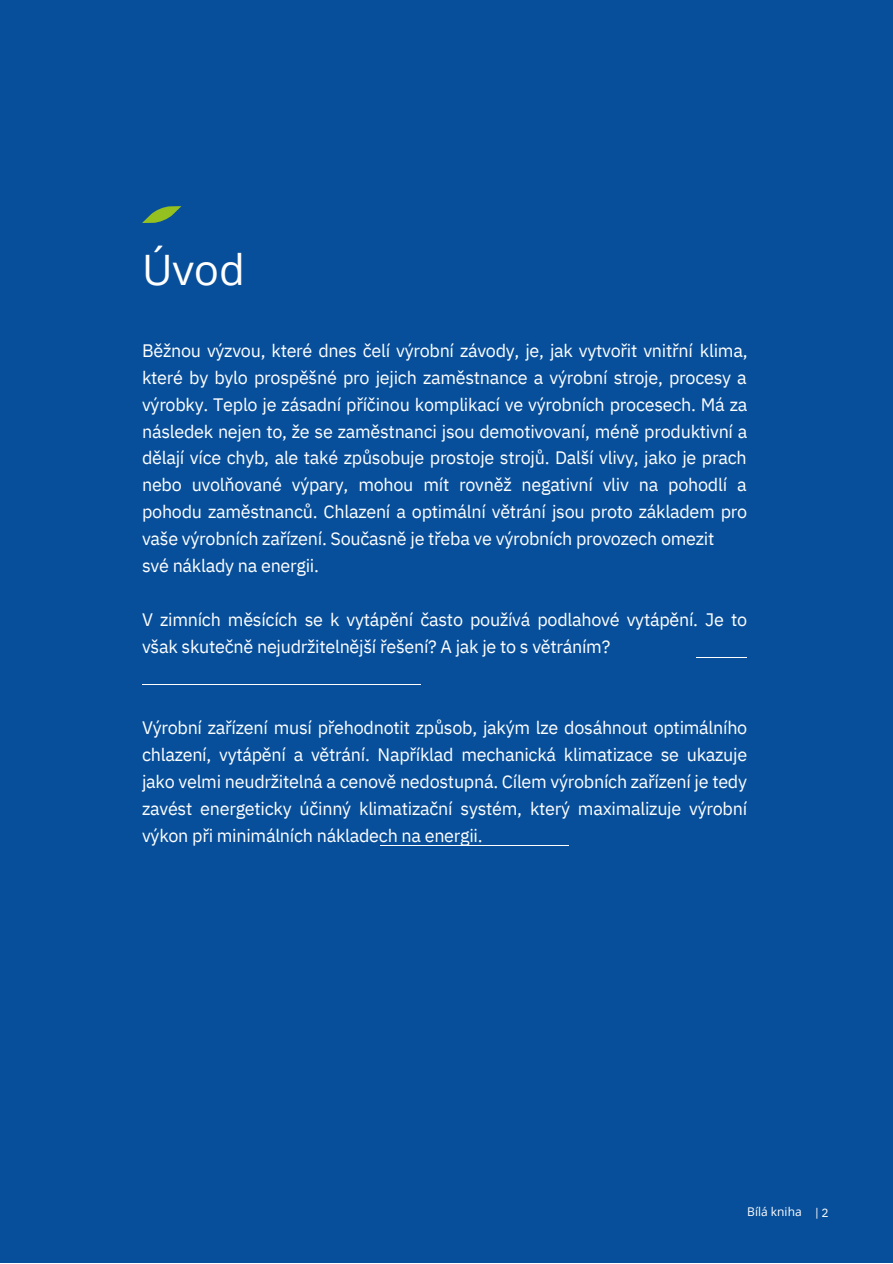
<style>
.page{position:relative;width:893px;height:1264px;background:#fff}
.page>*{position:absolute;margin:0;border:0;box-sizing:border-box;transform-origin:0 0}
.t1{font:42px "Open Sans";color:#fff}
.t2{font:18px/27px "IBM Plex Sans";letter-spacing:-.015em;color:#fff;text-align:justify}
.t3{font:12px "Open Sans";letter-spacing:.005em;color:#fff}
.t4{font:12px "IBM Plex Sans";color:#fff}
</style>
<div class="page">
<div style="left:0;top:0;width:892px;height:1262px;background:#074f9b"></div>
<svg style="left:142px;top:206px;width:39px;height:17px"></svg>
<hr style="left:142px;top:683px;width:279px;height:1px;background:#fff">
<hr style="left:380px;top:845px;width:189px;height:1px;background:#fff">
<hr style="left:696px;top:656px;width:51px;height:1px;background:#fff">
<p class="t1" style="left:142px;top:240px;width:104px">Úvod</p>
<p class="t2" style="left:142px;top:336px;width:607px">Běžnou výzvou, které dnes čelí výrobní závody, je, jak vytvořit vnitřní klima, které by bylo prospěšné pro jejich zaměstnance a výrobní stroje, procesy a výrobky. Teplo je zásadní příčinou komplikací ve výrobních procesech. Má za následek nejen to, že se zaměstnanci jsou demotivovaní, méně produktivní a dělají více chyb, ale také způsobuje prostoje strojů. Další vlivy, jako je prach nebo uvolňované výpary, mohou mít rovněž negativní vliv na pohodlí a pohodu zaměstnanců. Chlazení a optimální větrání jsou proto základem pro vaše výrobních zařízení. Současně je třeba ve výrobních provozech omezit</p>
<p class="t2" style="left:142px;top:552px;width:178px">své náklady na energii.</p>
<p class="t2" style="left:142px;top:606px;width:606px">V zimních měsících se k vytápění často používá podlahové vytápění. Je to však skutečně nejudržitelnější řešení? A jak je to s větráním?</p>
<p class="t2" style="left:142px;top:714px;width:606px">Výrobní zařízení musí přehodnotit způsob, jakým lze dosáhnout optimálního chlazení, vytápění a větrání. Například mechanická klimatizace se ukazuje jako velmi neudržitelná a cenově nedostupná. Cílem výrobních zařízení je tedy zavést energeticky účinný klimatizační systém, který maximalizuje výrobní výkon při minimálních nákladech na energii.</p>
<p class="t3" style="left:747px;top:1203px;width:56px">Bílá kniha</p>
<p class="t4" style="left:815px;top:1204px;width:15px">|2</p>
</div>
